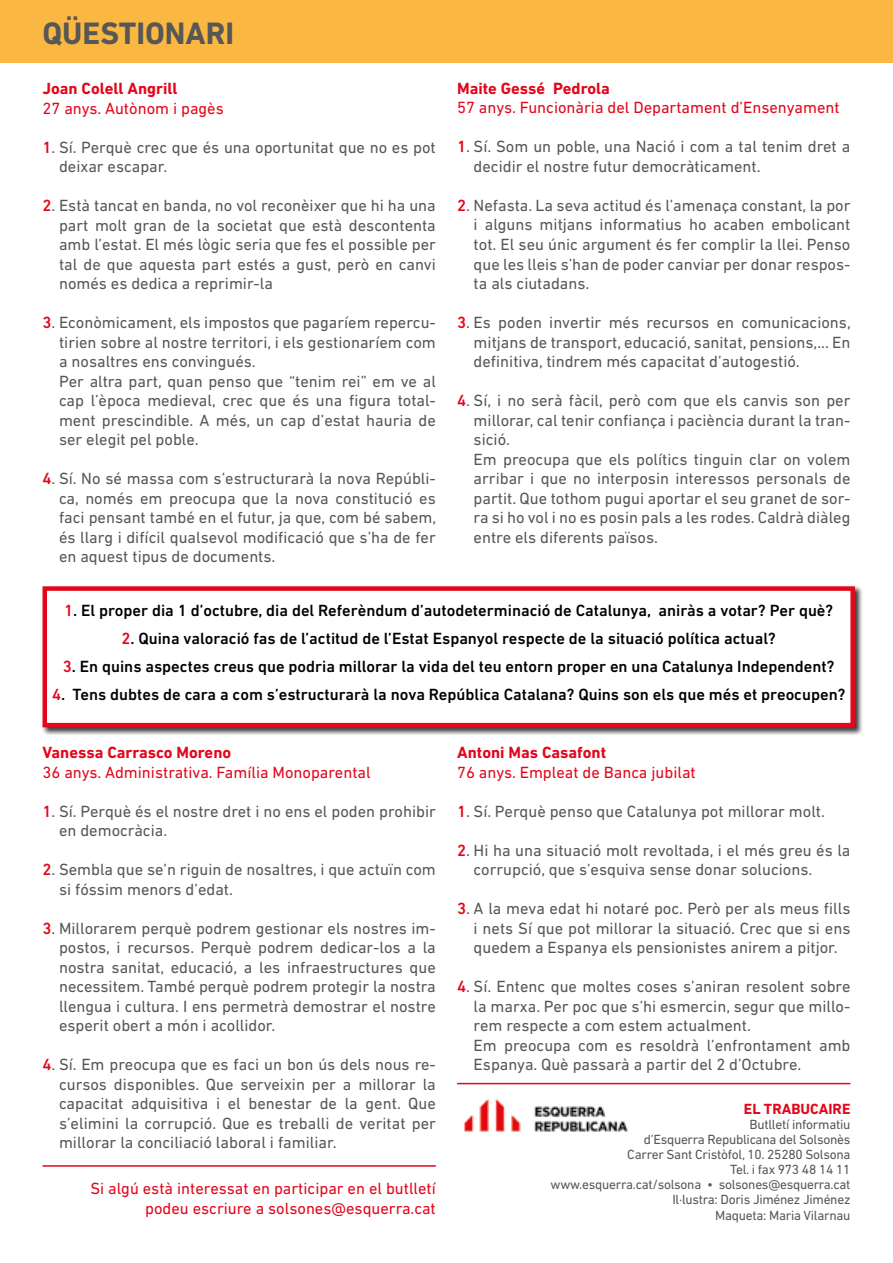
<style>
.page{position:relative;width:893px;height:1263px;background:#fff}
.page>*{position:absolute;margin:0;border:0;box-sizing:border-box;transform-origin:0 0}
.t1{font:700 31.5px "DIN Next LT Pro";color:#575756}
.t2{font:16.5px/19.5px "DIN Next LT Pro";color:#575756}
.t3{font:500 16.5px "DIN Next LT Pro";color:#000}
.t4{font:16.5px/19.5px "DIN Next LT Pro";color:#e2071b;text-align:right}
.t5{font:700 16.5px "DIN Next LT Pro";color:#e2071b}
.t6{font:700 15px "DIN Next LT Pro";color:#e2071b}
.t7{font:13.5px/15px "DIN Next LT Pro";letter-spacing:-.02em;color:#575756;text-align:right}
.s1{font-weight:500;color:#e2071b}
.s2{color:#e2071b}
</style>
<div class="page">
<div style="left:41px;top:585px;width:821px;height:150px;background:#000;opacity:.75"></div>
<div style="left:43px;top:586px;width:812px;height:141px;background:#fff;border:4px solid #e2071b"></div>
<img style="left:457px;top:1082px;width:189px;height:50px">
<div style="left:0;top:0;width:893px;height:62px;background:#fab742"></div>
<hr style="left:457px;top:1083px;width:393px;height:1px;background:#e2071b">
<hr style="left:43px;top:1165px;width:393px;height:2px;background:#e2071b">
<h1 class="t1" style="left:43px;top:15px;width:193px">QÜESTIONARI</h1>
<p class="t5" style="left:457px;top:79px;width:154px">Maite Gessé Pedrola</p>
<p class="t4" style="left:457px;top:98px;width:384px">57 anys. Funcionària del Departament d’Ensenyament</p>
<p class="t2" style="left:474px;top:137px;width:378px;text-indent:-16px"><span class="s1">1</span>. Sí. Som un poble, una Nació i com a tal tenim dret a decidir el nostre futur democràticament.</p>
<p class="t2" style="left:474px;top:195px;width:378px;text-align:justify;text-indent:-16px"><span class="s1">2</span>. Nefasta. La seva actitud és l’amenaça constant, la por i alguns mitjans informatius ho acaben embolicant tot. El seu únic argument és fer complir la llei. Penso que les lleis s’han de poder canviar per donar respos· ta als ciutadans.</p>
<p class="t2" style="left:474px;top:312px;width:379px;text-align:justify;text-indent:-16px"><span class="s1">3</span>. Es poden invertir més recursos en comunicacions, mitjans de transport, educació, sanitat, pensions,... En definitiva, tindrem més capacitat d’autogestió.</p>
<p class="t2" style="left:474px;top:390px;width:378px;text-indent:-16px"><span class="s1">4</span>. Sí, i no serà fàcil, però com que els canvis son per millorar, cal tenir confiança i paciència durant la tran· sició.<br>Em preocupa que els polítics tinguin clar on volem arribar i que no interposin interessos personals de partit. Que tothom pugui aportar el seu granet de sor· ra si ho vol i no es posin pals a les rodes. Caldrà diàleg entre els diferents països.</p>
<p class="t5" style="left:43px;top:79px;width:136px">Joan Colell Angrill</p>
<p class="t4" style="left:43px;top:98px;width:183px">27 anys. Autònom i pagès</p>
<p class="t2" style="left:59px;top:137px;width:378px;text-indent:-16px"><span class="s1">1</span>. Sí. Perquè crec que és una oportunitat que no es pot deixar escapar.</p>
<p class="t2" style="left:59px;top:196px;width:378px;text-align:justify;text-indent:-16px"><span class="s1">2</span>. Està tancat en banda, no vol reconèixer que hi ha una part molt gran de la societat que està descontenta amb l’estat. El més lògic seria que fes el possible per tal de que aquesta part estés a gust, però en canvi només es dedica a reprimir-la</p>
<p class="t2" style="left:59px;top:313px;width:378px;text-indent:-16px"><span class="s1">3</span>. Econòmicament, els impostos que pagaríem repercu· tirien sobre al nostre territori, i els gestionaríem com a nosaltres ens convingués.<br>Per altra part, quan penso que “tenim rei” em ve al cap l’època medieval, crec que és una figura total· ment prescindible. A més, un cap d’estat hauria de ser elegit pel poble.</p>
<p class="t2" style="left:59px;top:469px;width:379px;text-align:justify;text-indent:-16px"><span class="s1">4</span>. Sí. No sé massa com s’estructurarà la nova Repúbli· ca, només em preocupa que la nova constitució es faci pensant també en el futur, ja que, com bé sabem, és llarg i difícil qualsevol modificació que s’ha de fer en aquest tipus de documents.</p>
<p class="t3" style="left:64px;top:600px;width:770px"><span class="s2">1</span>. El proper dia 1 d’octubre, dia del Referèndum d’autodeterminació de Catalunya, aniràs a votar? Per què?</p>
<p class="t3" style="left:122px;top:628px;width:656px"><span class="s2">2</span>. Quina valoració fas de l’actitud de l’Estat Espanyol respecte de la situació política actual?</p>
<p class="t3" style="left:63px;top:656px;width:773px"><span class="s2">3</span>. En quins aspectes creus que podria millorar la vida del teu entorn proper en una Catalunya Independent?</p>
<p class="t3" style="left:52px;top:684px;width:795px"><span class="s2">4</span>. Tens dubtes de cara a com s’estructurarà la nova República Catalana? Quins son els que més et preocupen?</p>
<p class="t5" style="left:43px;top:743px;width:190px">Vanessa Carrasco Moreno</p>
<p class="t4" style="left:43px;top:762px;width:330px">36 anys. Administrativa. Família Monoparental</p>
<p class="t2" style="left:59px;top:801px;width:378px;text-indent:-16px"><span class="s1">1</span>. Sí. Perquè és el nostre dret i no ens el poden prohibir en democràcia.</p>
<p class="t2" style="left:59px;top:860px;width:378px;text-indent:-16px"><span class="s1">2</span>. Sembla que se’n riguin de nosaltres, i que actuïn com si fóssim menors d’edat.</p>
<p class="t2" style="left:59px;top:918px;width:378px;text-align:justify;text-indent:-16px"><span class="s1">3</span>. Millorarem perquè podrem gestionar els nostres im· postos, i recursos. Perquè podrem dedicar-los a la nostra sanitat, educació, a les infraestructures que necessitem. També perquè podrem protegir la nostra llengua i cultura. I ens permetrà demostrar el nostre esperit obert a món i acollidor.</p>
<p class="t2" style="left:59px;top:1055px;width:378px;text-align:justify;text-indent:-16px"><span class="s1">4</span>. Sí. Em preocupa que es faci un bon ús dels nous re· cursos disponibles. Que serveixin per a millorar la capacitat adquisitiva i el benestar de la gent. Que s’elimini la corrupció. Que es treballi de veritat per millorar la conciliació laboral i familiar.</p>
<p class="t4" style="left:90px;top:1179px;width:347px">Si algú està interessat en participar en el butlletí podeu escriure a solsones@esquerra.cat</p>
<p class="t5" style="left:457px;top:743px;width:151px">Antoni Mas Casafont</p>
<p class="t4" style="left:457px;top:762px;width:240px">76 anys. Empleat de Banca jubilat</p>
<p class="t2" style="left:457px;top:801px;width:369px"><span class="s1">1</span>. Sí. Perquè penso que Catalunya pot millorar molt.</p>
<p class="t2" style="left:474px;top:840px;width:378px;text-indent:-16px"><span class="s1">2</span>. Hi ha una situació molt revoltada, i el més greu és la corrupció, que s’esquiva sense donar solucions.</p>
<p class="t2" style="left:474px;top:899px;width:378px;text-align:justify;text-indent:-16px"><span class="s1">3</span>. A la meva edat hi notaré poc. Però per als meus fills i nets Sí que pot millorar la situació. Crec que si ens quedem a Espanya els pensionistes anirem a pitjor.</p>
<p class="t2" style="left:474px;top:977px;width:378px;text-indent:-16px"><span class="s1">4</span>. Sí. Entenc que moltes coses s’aniran resolent sobre la marxa. Per poc que s’hi esmercin, segur que millo· rem respecte a com estem actualment.<br>Em preocupa com es resoldrà l’enfrontament amb Espanya. Què passarà a partir del 2 d’Octubre.</p>
<p class="t6" style="left:744px;top:1100px;width:108px">EL TRABUCAIRE</p>
<p class="t7" style="left:551px;top:1116px;width:301px">Butlletí informatiu<br>d’Esquerra Republicana del Solsonès<br>Carrer Sant Cristòfol, 10. 25280 Solsona<br>Tel. i fax 973 48 14 11<br>www.esquerra.cat/solsona • solsones@esquerra.cat Il·lustra: Doris Jiménez Jiménez</p>
<p class="t7" style="left:715px;top:1208px;width:137px">Maqueta: Maria Vilarnau</p>
</div>
